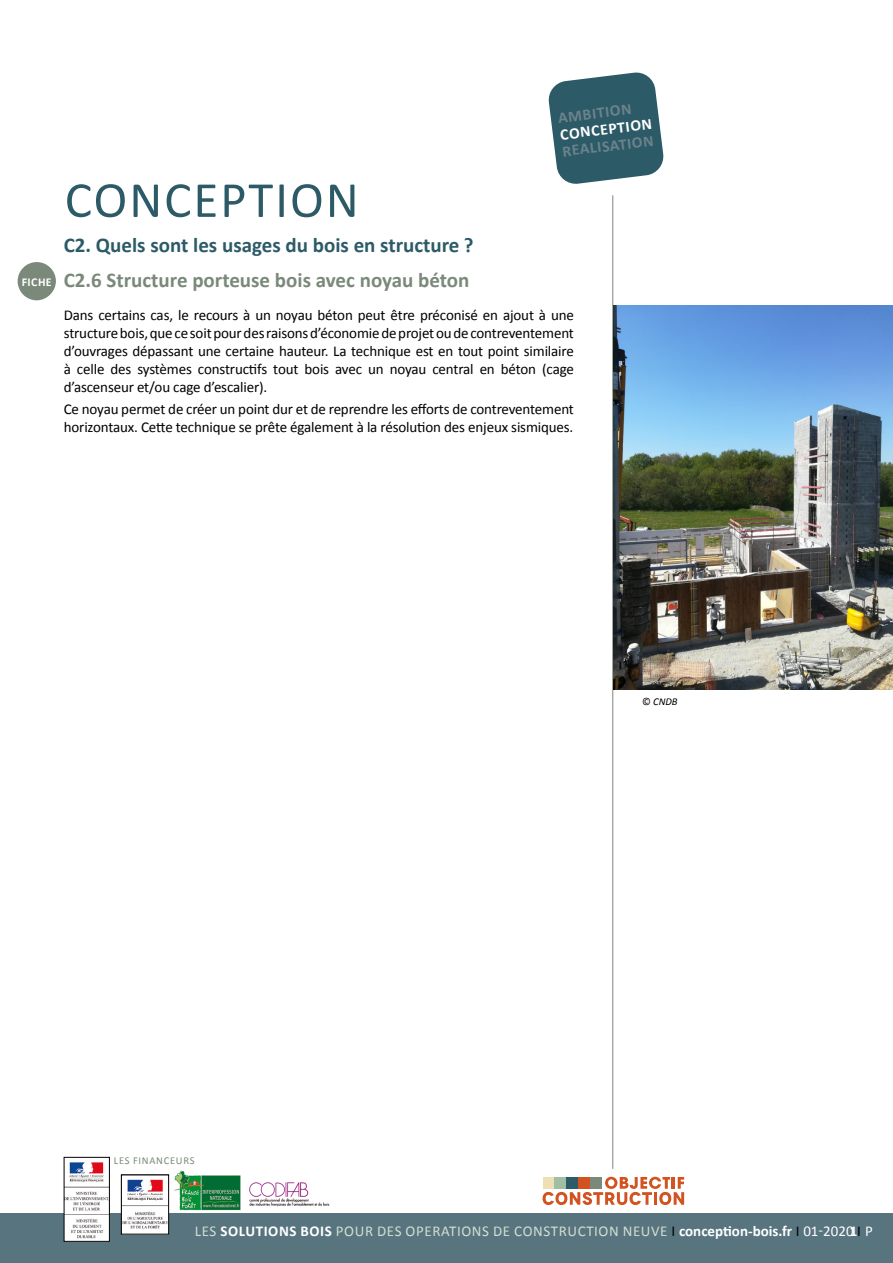
<style>
.page{position:relative;width:893px;height:1263px;background:#fff}
.page>*{position:absolute;margin:0;border:0;box-sizing:border-box;transform-origin:0 0}
.t1{font:51px "Calibri";letter-spacing:.04em;color:#2c5b67}
.t2{font:700 21px/35.2px "Calibri";color:#2c5b67;text-align:right}
.t3{font:700 15.75px "Calibri";color:#6c828c}
.t4{font:700 15.75px "Calibri";color:#fff}
.t5{font:15px/18px "Calibri";letter-spacing:-.01em;color:#000;text-align:justify}
.t6{font:15px "Calibri";letter-spacing:.04em;color:#d2ded1}
.t7{font:700 15px "Calibri";color:#fff}
.t8{font:10.5px "Calibri";letter-spacing:.07em;color:#7a8979}
.t9{font:italic 10.5px "Calibri";color:#000}
.s1{font-size:12px;color:#fff}
.s2{color:#7a8979}
.s3{font-style:normal}
.s4{font-weight:700;color:#fff}
.s5{color:#000}
.s6{color:#fff}
</style>
<div class="page">
<svg style="left:543px;top:1177px;width:141px;height:28px"></svg>
<hr style="left:612px;top:196px;width:1px;height:972px;background:#7a8979">
<svg style="left:548px;top:72px;width:116px;height:112px"></svg>
<div style="left:0;top:1214px;width:893px;height:49px;background:#57747f"></div>
<img style="left:123px;top:1179px;width:44px;height:53px">
<div style="left:121px;top:1175px;width:48px;height:59px;border:1px solid #000"></div>
<img style="left:249px;top:1182px;width:81px;height:25px">
<img style="left:174px;top:1170px;width:67px;height:41px">
<img style="left:66px;top:1162px;width:42px;height:78px">
<div style="left:64px;top:1157px;width:46px;height:85px;border:1px solid #000"></div>
<div style="left:18px;top:262px;width:38px;height:38px;background:#7a8979;border-radius:50%"></div>
<img style="left:613px;top:306px;width:280px;height:384px">
<p class="t3" style="left:557px;top:107px;width:75px;rotate:-7deg">AMBITION</p>
<p class="t4" style="left:559px;top:123px;width:94px;rotate:-7deg">CONCEPTION</p>
<p class="t3" style="left:561px;top:140px;width:93px;rotate:-7deg">REALISATION</p>
<h1 class="t1" style="left:65px;top:165px;width:295px">CONCEPTION</h1>
<h2 class="t2" style="left:22px;top:227px;width:453px">C2. Quels sont les usages du bois en structure ?<br><span class="s1">FICHE</span> <span class="s2">C2.6 Structure porteuse bois avec noyau béton</span></h2>
<p class="t5" style="left:64px;top:305px;width:512px">Dans certains cas, le recours à un noyau béton peut être préconisé en ajout à une structure bois, que ce soit pour des raisons d’économie de projet ou de contreventement d’ouvrages dépassant une certaine hauteur. La technique est en tout point similaire à celle des systèmes constructifs tout bois avec un noyau central en béton (cage d’ascenseur et/ou cage d’escalier).</p>
<p class="t5" style="left:64px;top:400px;width:512px">Ce noyau permet de créer un point dur et de reprendre les efforts de contreventement horizontaux. Cette technique se prête également à la résolution des enjeux sismiques.</p>
<p class="t9" style="left:642px;top:694px;width:37px"><span class="s3">©</span> CNDB</p>
<p class="t8" style="left:114px;top:1153px;width:82px">LES FINANCEURS</p>
<p class="t6" style="left:195px;top:1220px;width:679px">LES <span class="s4">SOLUTIONS BOIS</span> POUR DES OPERATIONS DE CONSTRUCTION NEUVE <span class="s5">I</span> <span class="s4">conception-bois.fr</span> <span class="s5">I</span> <span class="s6">01-2020</span> <span class="s5">I</span> <span class="s6">P</span></p>
<p class="t7" style="left:850px;top:1220px;width:9px">1</p>
</div>
